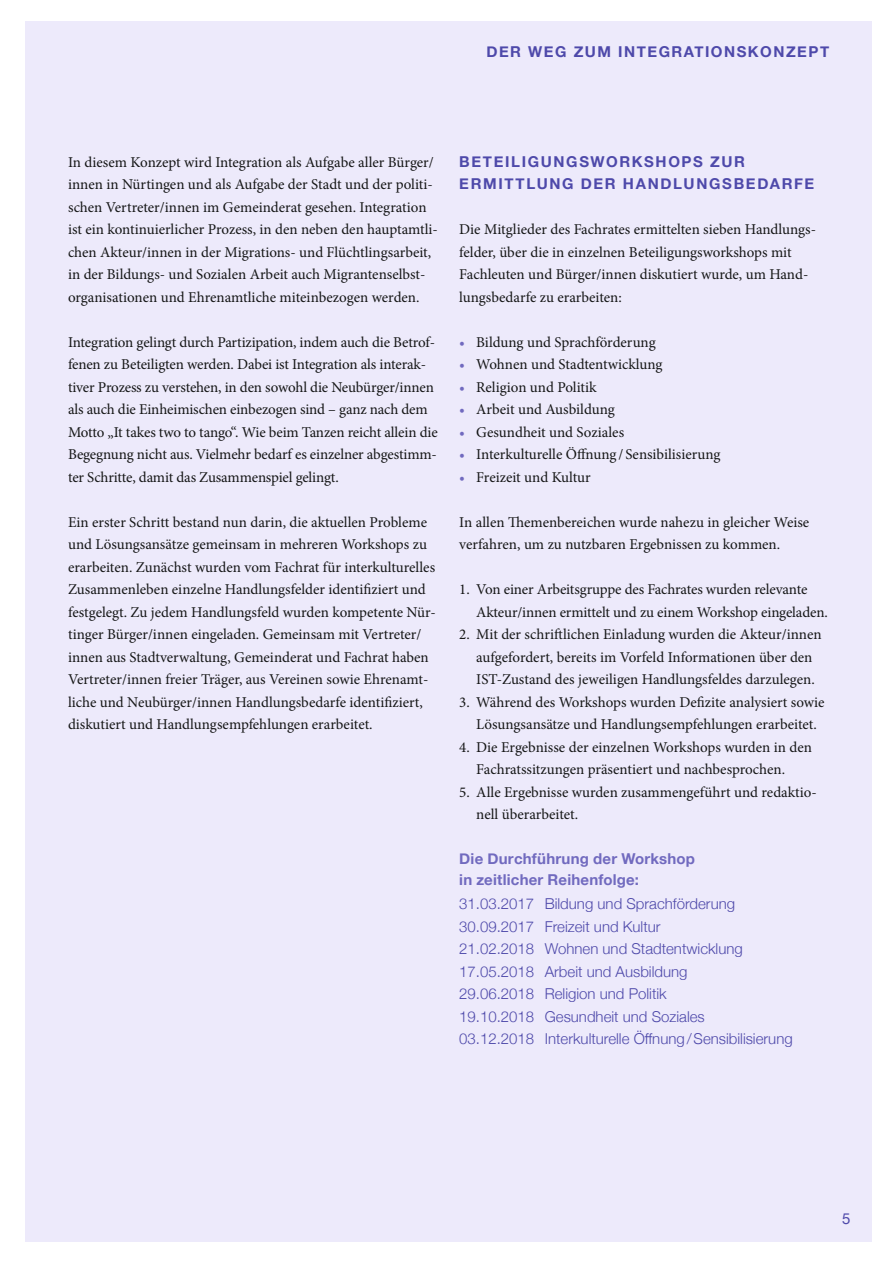
<style>
.page{position:relative;width:893px;height:1263px;background:#fff}
.page>*{position:absolute;margin:0;border:0;box-sizing:border-box;transform-origin:0 0}
.t1{font:15px/22.5px "Minion Pro";letter-spacing:-.005em;color:#151616}
.t2{font:300 15px/22.5px "Helvetica Neue";color:#4e49aa}
.t3{font:700 15px/22.5px "Helvetica Neue";letter-spacing:.105em;color:#4e49aa}
.t4{font:700 15px/21px "Helvetica Neue";letter-spacing:.015em;color:#716abf}
.t5{font:15px "Helvetica Neue";color:#4e49aa}
.s1{color:#716abf}
</style>
<div class="page">
<div style="left:26px;top:21px;width:846px;height:1221px;background:#edeafb"></div>
<p class="t3" style="left:486px;top:41px;width:344px">DER WEG ZUM INTEGRATIONSKONZEPT</p>
<p class="t1" style="left:68px;top:151px;width:371px">In diesem Konzept wird Integration als Aufgabe aller Bürger/ innen in Nürtingen und als Aufgabe der Stadt und der politi&shy;schen Vertreter/innen im Gemeinderat gesehen. Integration ist ein kontinuierlicher Prozess, in den neben den hauptamtli&shy;chen Akteur/innen in der Migrations- und Flüchtlingsarbeit, in der Bildungs- und Sozialen Arbeit auch Migrantenselbst&shy;organisationen und Ehrenamtliche miteinbezogen werden.</p>
<p class="t1" style="left:68px;top:331px;width:371px">Integration gelingt durch Partizipation, indem auch die Betrof&shy;fenen zu Beteiligten werden. Dabei ist Integration als interak&shy;tiver Prozess zu verstehen, in den sowohl die Neubürger/innen als auch die Einheimischen einbezogen sind – ganz nach dem Motto „It takes two to tango“. Wie beim Tanzen reicht allein die Begegnung nicht aus. Vielmehr bedarf es einzelner abgestimm&shy;ter Schritte, damit das Zusammenspiel gelingt.</p>
<p class="t1" style="left:68px;top:511px;width:369px">Ein erster Schritt bestand nun darin, die aktuellen Probleme und Lösungsansätze gemeinsam in mehreren Workshops zu erarbeiten. Zunächst wurden vom Fachrat für interkulturelles Zusammenleben einzelne Handlungsfelder identifiziert und festgelegt. Zu jedem Handlungsfeld wurden kompetente Nür&shy;tinger Bürger/innen eingeladen. Gemeinsam mit Vertreter/ innen aus Stadtverwaltung, Gemeinderat und Fachrat haben Vertreter/innen freier Träger, aus Vereinen sowie Ehrenamt&shy;liche und Neubürger/innen Handlungsbedarfe identifiziert, diskutiert und Handlungsempfehlungen erarbeitet.</p>
<p class="t3" style="left:459px;top:150px;width:357px">BETEILIGUNGSWORKSHOPS ZUR<br>ERMITTLUNG DER HANDLUNGSBEDARFE</p>
<p class="t1" style="left:459px;top:218px;width:358px">Die Mitglieder des Fachrates ermittelten sieben Handlungs&shy;felder, über die in einzelnen Beteiligungsworkshops mit Fachleuten und Bürger/innen diskutiert wurde, um Hand&shy;lungsbedarfe zu erarbeiten:</p>
<p class="t1" style="left:459px;top:331px;width:198px"><span class="s1">•</span> Bildung und Sprachförderung</p>
<p class="t1" style="left:459px;top:353px;width:205px"><span class="s1">•</span> Wohnen und Stadtentwicklung</p>
<p class="t1" style="left:459px;top:376px;width:139px"><span class="s1">•</span> Religion und Politik</p>
<p class="t1" style="left:459px;top:398px;width:157px"><span class="s1">•</span> Arbeit und Ausbildung</p>
<p class="t1" style="left:459px;top:421px;width:166px"><span class="s1">•</span> Gesundheit und Soziales</p>
<p class="t1" style="left:459px;top:443px;width:263px"><span class="s1">•</span> Interkulturelle Öffnung / Sensibilisierung</p>
<p class="t1" style="left:459px;top:466px;width:133px"><span class="s1">•</span> Freizeit und Kultur</p>
<p class="t1" style="left:459px;top:511px;width:352px">In allen Themenbereichen wurde nahezu in gleicher Weise verfahren, um zu nutzbaren Ergebnissen zu kommen.</p>
<p class="t1" style="left:476px;top:578px;width:353px;text-indent:-17px">1. Von einer Arbeitsgruppe des Fachrates wurden relevante<br>Akteur/innen ermittelt und zu einem Workshop eingeladen.</p>
<p class="t1" style="left:476px;top:623px;width:347px;text-indent:-17px">2. Mit der schriftlichen Einladung wurden die Akteur/innen aufgefordert, bereits im Vorfeld Informationen über den<br>IST-Zustand des jeweiligen Handlungsfeldes darzulegen.</p>
<p class="t1" style="left:476px;top:691px;width:350px;text-indent:-17px">3. Während des Workshops wurden Defizite analysiert sowie<br>Lösungsansätze und Handlungsempfehlungen erarbeitet.</p>
<p class="t1" style="left:476px;top:736px;width:337px;text-indent:-17px">4. Die Ergebnisse der einzelnen Workshops wurden in den<br>Fachratssitzungen präsentiert und nachbesprochen.</p>
<p class="t1" style="left:476px;top:781px;width:342px;text-indent:-17px">5. Alle Ergebnisse wurden zusammengeführt und redaktio&shy;nell überarbeitet.</p>
<p class="t4" style="left:459px;top:849px;width:237px">Die Durchführung der Workshop in zeitlicher Reihenfolge:</p>
<p class="t2" style="left:459px;top:891px;width:277px">31. 03. 2017 Bildung und Sprachförderung</p>
<p class="t2" style="left:459px;top:914px;width:203px">30. 09. 2017 Freizeit und Kultur</p>
<p class="t2" style="left:459px;top:936px;width:285px">21. 02. 2018 Wohnen und Stadtentwicklung</p>
<p class="t2" style="left:459px;top:959px;width:230px">17. 05. 2018 Arbeit und Ausbildung</p>
<p class="t2" style="left:459px;top:981px;width:209px">29. 06. 2018 Religion und Politik</p>
<p class="t2" style="left:459px;top:1004px;width:335px">19. 10. 2018 Gesundheit und Soziales<br>03.12.2018 Interkulturelle Öffnung/Sensibilisierung</p>
<p class="t5" style="left:842px;top:1208px;width:10px">5</p>
</div>
